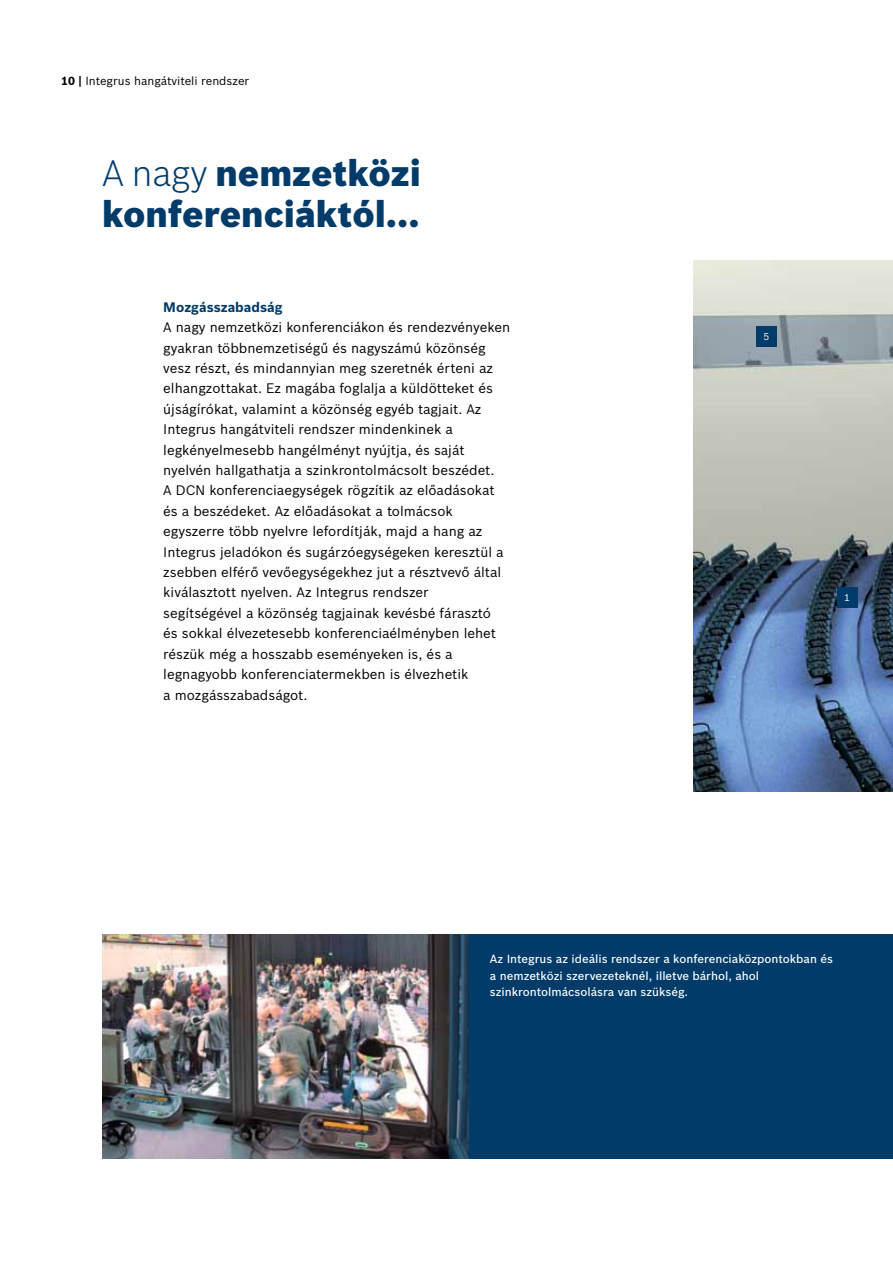
<style>
.page{position:relative;width:893px;height:1263px;background:#fff}
.page>*{position:absolute;margin:0;border:0;box-sizing:border-box;transform-origin:0 0}
.t1{font:900 36px/40.8px "Bosch Sans";color:#003b6a}
.t2{font:13.5px/20.4px "Bosch Sans";color:#000}
.t3{font:700 13.5px "Bosch Sans";color:#003b6a}
.t4{font:500 11.55px/16.4px "Bosch Sans";color:#fff}
.t5{font:11.55px "Bosch Sans";color:#000}
.t6{font:9.75px "Bosch Sans";color:#fff}
.s1{font-weight:700}
.s2{font-weight:300}
</style>
<div class="page">
<img style="left:694px;top:261px;width:199px;height:530px">
<img style="left:102px;top:934px;width:347px;height:225px">
<div style="left:469px;top:934px;width:424px;height:225px;background:#003b6a"></div>
<svg style="left:449px;top:934px;width:20px;height:225px"></svg>
<div style="left:756px;top:326px;width:20px;height:20px;background:#003b6a"></div>
<div style="left:837px;top:587px;width:20px;height:21px;background:#003b6a"></div>
<p class="t5" style="left:61px;top:73px;width:190px"><span class="s1">10 |</span> Integrus hangátviteli rendszer</p>
<h1 class="t1" style="left:102px;top:150px;width:320px"><span class="s2">A nagy</span> nemzetközi konferenciáktól...</h1>
<p class="t3" style="left:163px;top:297px;width:121px">Mozgásszabadság</p>
<p class="t2" style="left:163px;top:316px;width:348px">A nagy nemzetközi konferenciákon és rendezvényeken gyakran többnemzetiségű és nagyszámú közönség vesz részt, és mindannyian meg szeretnék érteni az elhangzottakat. Ez magába foglalja a küldötteket és újságírókat, valamint a közönség egyéb tagjait. Az Integrus hangátviteli rendszer mindenkinek a legkényelmesebb hangélményt nyújtja, és saját nyelvén hallgathatja a szinkrontolmácsolt beszédet.<br>A DCN konferenciaegységek rögzítik az előadásokat és a beszédeket. Az előadásokat a tolmácsok egyszerre több nyelvre lefordítják, majd a hang az Integrus jeladókon és sugárzóegységeken keresztül a zsebben elférő vevőegységekhez jut a résztvevő által kiválasztott nyelven. Az Integrus rendszer segítségével a közönség tagjainak kevésbé fárasztó<br>és sokkal élvezetesebb konferenciaélményben lehet részük még a hosszabb eseményeken is, és a legnagyobb konferenciatermekben is élvezhetik<br>a mozgásszabadságot.</p>
<p class="t6" style="left:763px;top:329px;width:7px">5</p>
<p class="t6" style="left:844px;top:590px;width:7px">1</p>
<p class="t4" style="left:490px;top:950px;width:345px">Az Integrus az ideális rendszer a konferenciaközpontokban és a nemzetközi szervezeteknél, illetve bárhol, ahol szinkrontolmácsolásra van szükség.</p>
</div>
